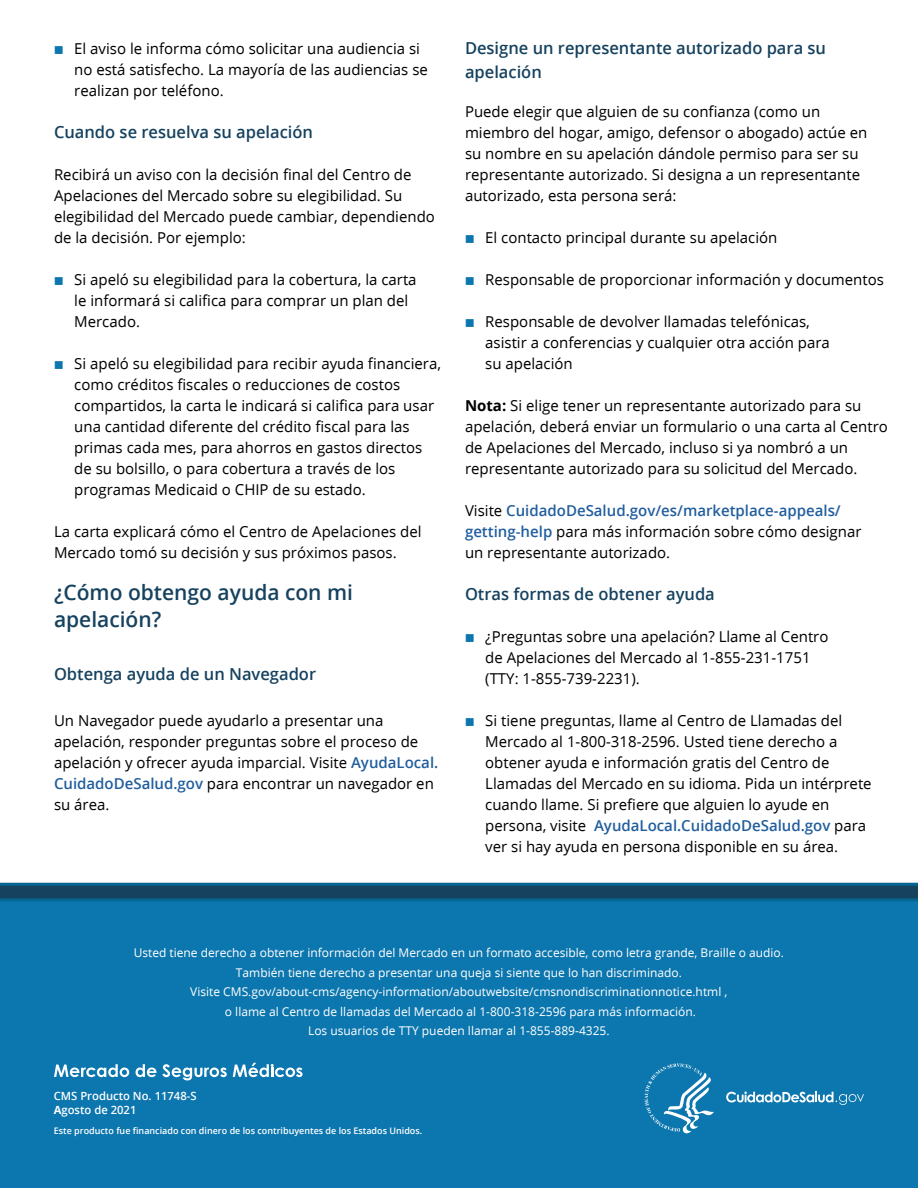
<style>
.page{position:relative;width:918px;height:1188px;background:#fff}
.page>*{position:absolute;margin:0;border:0;box-sizing:border-box;transform-origin:0 0}
.t1{font:600 21px/27px "Open Sans";color:#16425f}
.t2{font:600 16.5px/24px "Open Sans";color:#16425f}
.t3{font:15px/21px "Open Sans";color:#000}
.t4{font:12px/19.5px "Open Sans";color:#fff;text-align:center}
.t5{font:600 11.25px/13.5px "Open Sans";color:#fff}
.t6{font:600 9px "Open Sans";color:#fff}
.s1{color:#0c76ae}
.s2{font-weight:600;color:#215e9e}
.s3{font-weight:700}
</style>
<div class="page">
<div style="left:0;top:890px;width:918px;height:298px;background:#0c76ae"></div>
<svg style="left:645px;top:1064px;width:69px;height:69px"></svg>
<svg style="left:726px;top:1092px;width:138px;height:13px"></svg>
<svg style="left:0;top:883px;width:918px;height:18px;background:#104c6d"></svg>
<svg style="left:54px;top:1064px;width:75px;height:13px"></svg>
<svg style="left:136px;top:1064px;width:20px;height:13px"></svg>
<svg style="left:162px;top:1064px;width:65px;height:16px"></svg>
<svg style="left:233px;top:1063px;width:70px;height:14px"></svg>
<p class="t3" style="left:74px;top:38px;width:355px;text-indent:-20px"><span class="s1">■</span> El aviso le informa cómo solicitar una audiencia si no está satisfecho. La mayoría de las audiencias se realizan por teléfono.</p>
<p class="t2" style="left:54px;top:120px;width:261px">Cuando se resuelva su apelación</p>
<p class="t3" style="left:54px;top:164px;width:382px">Recibirá un aviso con la decisión final del Centro de Apelaciones del Mercado sobre su elegibilidad. Su elegibilidad del Mercado puede cambiar, dependiendo de la decisión. Por ejemplo:</p>
<p class="t3" style="left:74px;top:269px;width:344px;text-indent:-20px"><span class="s1">■</span> Si apeló su elegibilidad para la cobertura, la carta le informará si califica para comprar un plan del<br>Mercado.</p>
<p class="t3" style="left:74px;top:353px;width:368px;text-indent:-20px"><span class="s1">■</span> Si apeló su elegibilidad para recibir ayuda financiera, como créditos fiscales o reducciones de costos compartidos, la carta le indicará si califica para usar una cantidad diferente del crédito fiscal para las primas cada mes, para ahorros en gastos directos de su bolsillo, o para cobertura a través de los programas Medicaid o CHIP de su estado.</p>
<p class="t3" style="left:54px;top:521px;width:369px">La carta explicará cómo el Centro de Apelaciones del<br>Mercado tomó su decisión y sus próximos pasos.</p>
<h1 class="t1" style="left:54px;top:579px;width:301px">¿Cómo obtengo ayuda con mi apelación?</h1>
<p class="t2" style="left:54px;top:662px;width:264px">Obtenga ayuda de un Navegador</p>
<p class="t3" style="left:54px;top:710px;width:386px">Un Navegador puede ayudarlo a presentar una apelación, responder preguntas sobre el proceso de apelación y ofrecer ayuda imparcial. Visite <span class="s2">AyudaLocal.<br>CuidadoDeSalud.gov</span> para encontrar un navegador en su área.</p>
<p class="t2" style="left:465px;top:36px;width:363px">Designe un representante autorizado para su apelación</p>
<p class="t3" style="left:465px;top:101px;width:404px">Puede elegir que alguien de su confianza (como un miembro del hogar, amigo, defensor o abogado) actúe en su nombre en su apelación dándole permiso para ser su representante autorizado. Si designa a un representante autorizado, esta persona será:</p>
<p class="t3" style="left:465px;top:227px;width:314px"><span class="s1">■</span> El contacto principal durante su apelación</p>
<p class="t3" style="left:465px;top:269px;width:421px"><span class="s1">■</span> Responsable de proporcionar información y documentos</p>
<p class="t3" style="left:485px;top:311px;width:346px;text-indent:-20px"><span class="s1">■</span> Responsable de devolver llamadas telefónicas, asistir a conferencias y cualquier otra acción para su apelación</p>
<p class="t3" style="left:465px;top:395px;width:424px"><span class="s3">Nota:</span> Si elige tener un representante autorizado para su apelación, deberá enviar un formulario o una carta al Centro de Apelaciones del Mercado, incluso si ya nombró a un representante autorizado para su solicitud del Mercado.</p>
<p class="t3" style="left:465px;top:500px;width:398px">Visite <span class="s2">CuidadoDeSalud.gov/es/marketplace-appeals/ getting-help</span> para más información sobre cómo designar un representante autorizado.</p>
<p class="t2" style="left:465px;top:582px;width:251px">Otras formas de obtener ayuda</p>
<p class="t3" style="left:485px;top:626px;width:345px;text-indent:-20px"><span class="s1">■</span> ¿Preguntas sobre una apelación? Llame al Centro de Apelaciones del Mercado al 1-855-231-1751 (TTY: 1-855-739-2231).</p>
<p class="t3" style="left:485px;top:710px;width:388px;text-indent:-20px"><span class="s1">■</span> Si tiene preguntas, llame al Centro de Llamadas del Mercado al 1-800-318-2596. Usted tiene derecho a obtener ayuda e información gratis del Centro de Llamadas del Mercado en su idioma. Pida un intérprete cuando llame. Si prefiere que alguien lo ayude en persona, visite <span class="s2">AyudaLocal.CuidadoDeSalud.gov</span> para ver si hay ayuda en persona disponible en su área.</p>
<p class="t4" style="left:134px;top:943px;width:652px">Usted tiene derecho a obtener información del Mercado en un formato accesible, como letra grande, Braille o audio.<br>También tiene derecho a presentar una queja si siente que lo han discriminado.<br>Visite CMS.gov/about-cms/agency-information/aboutwebsite/cmsnondiscriminationnotice.html ,<br>o llame al Centro de llamadas del Mercado al 1-800-318-2596 para más información.<br>Los usuarios de TTY pueden llamar al 1-855-889-4325.</p>
<p class="t5" style="left:54px;top:1090px;width:144px">CMS Producto No. 11748-S<br><span class="s3">A</span>gosto de 2021</p>
<p class="t6" style="left:54px;top:1126px;width:370px">Este producto fue financiado con dinero de los contribuyentes de los Estados Unidos.</p>
</div>
